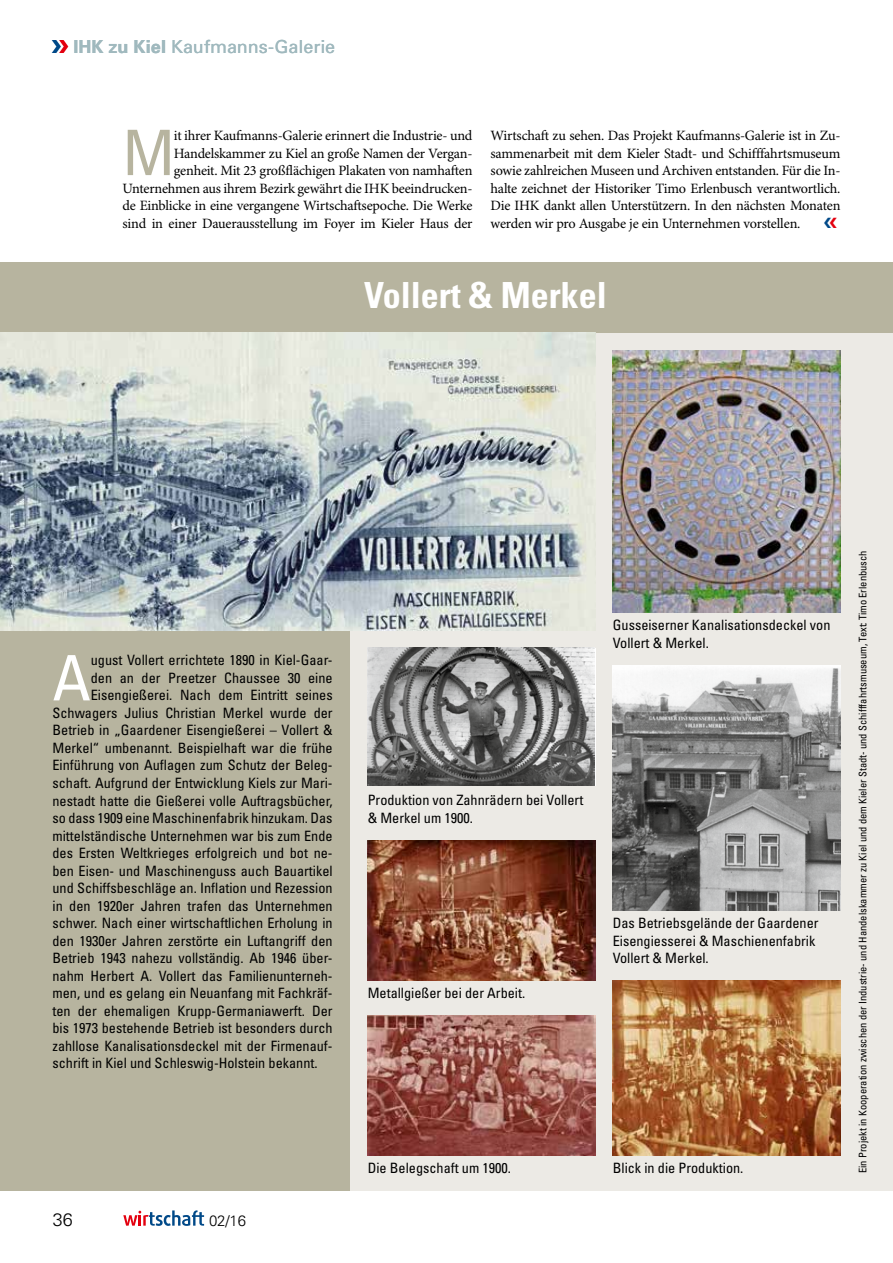
<style>
.page{position:relative;width:893px;height:1263px;background:#fff}
.page>*{position:absolute;margin:0;border:0;box-sizing:border-box;transform-origin:0 0}
.t1{font:condensed 62.7px "Univers";color:#b7b49f}
.t2{font:condensed 62.7px "Univers";color:#fff}
.t3{font:700 condensed 36px "Univers";color:#fff}
.t4{font:18px "Univers";letter-spacing:-.005em;color:#a0b9be}
.t5{font:300 18px "Univers";color:#000}
.t6{font:300 15px "Univers";color:#000}
.t7{font:condensed 14.25px/17.5px "Univers";color:#000}
.t8{font:14.25px/17.5px "Minion Pro";letter-spacing:-.015em;color:#000;text-align:right}
.t9{font:condensed 10.5px "Univers";color:#000}
.s1{font-weight:700}
</style>
<div class="page">
<svg style="left:123px;top:1210px;width:81px;height:16px"></svg>
<div style="left:0;top:263px;width:893px;height:927px;background:#b7b49f"></div>
<div style="left:350px;top:333px;width:543px;height:858px;background:#eceae5"></div>
<img style="left:0;top:333px;width:595px;height:297px">
<img style="left:368px;top:648px;width:227px;height:137px">
<img style="left:613px;top:350px;width:227px;height:263px">
<img style="left:613px;top:665px;width:227px;height:245px">
<img style="left:368px;top:840px;width:227px;height:140px">
<img style="left:613px;top:980px;width:227px;height:176px">
<img style="left:368px;top:1015px;width:227px;height:141px">
<p class="t4" style="left:73px;top:36px;width:263px"><span class="s1">IHK zu Kiel</span> Kaufmanns-Galerie</p>
<h1 class="t1" style="left:123px;top:113px;width:54px">M</h1>
<p class="t8" style="left:123px;top:127px;width:351px">it ihrer Kaufmanns-Galerie erinnert die Industrie- und Handelskammer zu Kiel an große Namen der Vergan-<br>genheit. Mit 23 großflächigen Plakaten von namhaften Unternehmen aus ihrem Bezirk gewährt die IHK beeindrucken&shy;de Einblicke in eine vergangene Wirtschaftsepoche. Die Werke sind in einer Dauerausstellung im Foyer im Kieler Haus der</p>
<p class="t8" style="left:490px;top:127px;width:351px;text-align:justify">Wirtschaft zu sehen. Das Projekt Kaufmanns-Galerie ist in Zu&shy;sammenarbeit mit dem Kieler Stadt- und Schifffahrtsmuseum sowie zahlreichen Museen und Archiven entstanden. Für die In&shy;halte zeichnet der Historiker Timo Erlenbusch verantwortlich.<br>Die IHK dankt allen Unterstützern. In den nächsten Monaten werden wir pro Ausgabe je ein Unternehmen vorstellen.</p>
<p class="t3" style="left:364px;top:273px;width:244px">Vollert &amp; Merkel</p>
<p class="t2" style="left:53px;top:638px;width:40px">A</p>
<p class="t7" style="left:91px;top:651px;width:243px">ugust Vollert errichtete 1890 in Kiel-Gaar-</p>
<p class="t7" style="left:91px;top:669px;width:243px">den an der Preetzer Chaussee 30 eine</p>
<p class="t7" style="left:91px;top:686px;width:243px">Eisengießerei. Nach dem Eintritt seines</p>
<p class="t7" style="left:53px;top:704px;width:282px">Schwagers Julius Christian Merkel wurde der</p>
<p class="t7" style="left:53px;top:721px;width:282px">Betrieb in „Gaardener Eisengießerei – Vollert &amp;</p>
<p class="t7" style="left:53px;top:739px;width:282px">Merkel“ umbenannt. Beispielhaft war die frühe</p>
<p class="t7" style="left:53px;top:756px;width:282px">Einführung von Auflagen zum Schutz der Beleg-</p>
<p class="t7" style="left:53px;top:774px;width:282px">schaft. Aufgrund der Entwicklung Kiels zur Mari-</p>
<p class="t7" style="left:53px;top:791px;width:282px">nestadt hatte die Gießerei volle Auftragsbücher,</p>
<p class="t7" style="left:53px;top:809px;width:282px">so dass 1909 eine Maschinenfabrik hinzukam. Das</p>
<p class="t7" style="left:53px;top:826px;width:282px">mittelständische Unternehmen war bis zum Ende</p>
<p class="t7" style="left:53px;top:844px;width:282px">des Ersten Weltkrieges erfolgreich und bot ne-</p>
<p class="t7" style="left:53px;top:861px;width:282px">ben Eisen- und Maschinenguss auch Bauartikel</p>
<p class="t7" style="left:53px;top:879px;width:282px">und Schiffsbeschläge an. Inflation und Rezession</p>
<p class="t7" style="left:53px;top:896px;width:282px">in den 1920er Jahren trafen das Unternehmen</p>
<p class="t7" style="left:53px;top:914px;width:282px">schwer. Nach einer wirtschaftlichen Erholung in</p>
<p class="t7" style="left:53px;top:931px;width:282px">den 1930er Jahren zerstörte ein Luftangriff den</p>
<p class="t7" style="left:53px;top:949px;width:282px">Betrieb 1943 nahezu vollständig. Ab 1946 über-</p>
<p class="t7" style="left:53px;top:967px;width:282px">nahm Herbert A. Vollert das Familienunterneh-</p>
<p class="t7" style="left:53px;top:984px;width:282px">men, und es gelang ein Neuanfang mit Fachkräf-</p>
<p class="t7" style="left:53px;top:1002px;width:282px">ten der ehemaligen Krupp-Germaniawerft. Der</p>
<p class="t7" style="left:53px;top:1019px;width:282px">bis 1973 bestehende Betrieb ist besonders durch</p>
<p class="t7" style="left:53px;top:1037px;width:282px">zahllose Kanalisationsdeckel mit der Firmenauf-</p>
<p class="t7" style="left:53px;top:1054px;width:267px">schrift in Kiel und Schleswig-Holstein bekannt.</p>
<p class="t5" style="left:53px;top:1208px;width:22px">36</p>
<p class="t6" style="left:209px;top:1211px;width:38px">02/16</p>
<p class="t7" style="left:613px;top:616px;width:219px">Gusseiserner Kanalisationsdeckel von<br>Vollert &amp; Merkel.</p>
<p class="t7" style="left:368px;top:791px;width:217px">Produktion von Zahnrädern bei Vollert &amp; Merkel um 1900.</p>
<p class="t7" style="left:368px;top:984px;width:159px">Metallgießer bei der Arbeit.</p>
<p class="t7" style="left:613px;top:914px;width:207px">Das Betriebsgelände der Gaardener<br>Eisengiesserei &amp; Maschienenfabrik<br>Vollert &amp; Merkel.</p>
<p class="t7" style="left:368px;top:1159px;width:145px">Die Belegschaft um 1900.</p>
<p class="t7" style="left:613px;top:1159px;width:132px">Blick in die Produktion.</p>
<p class="t9" style="left:856px;top:1173px;width:624px;rotate:-90deg">Ein Projekt in Kooperation zwischen der Industrie- und Handelskammer zu Kiel und dem Kieler Stadt- und Schifffahrtsmuseum, Text: Timo Erlenbusch</p>
</div>
